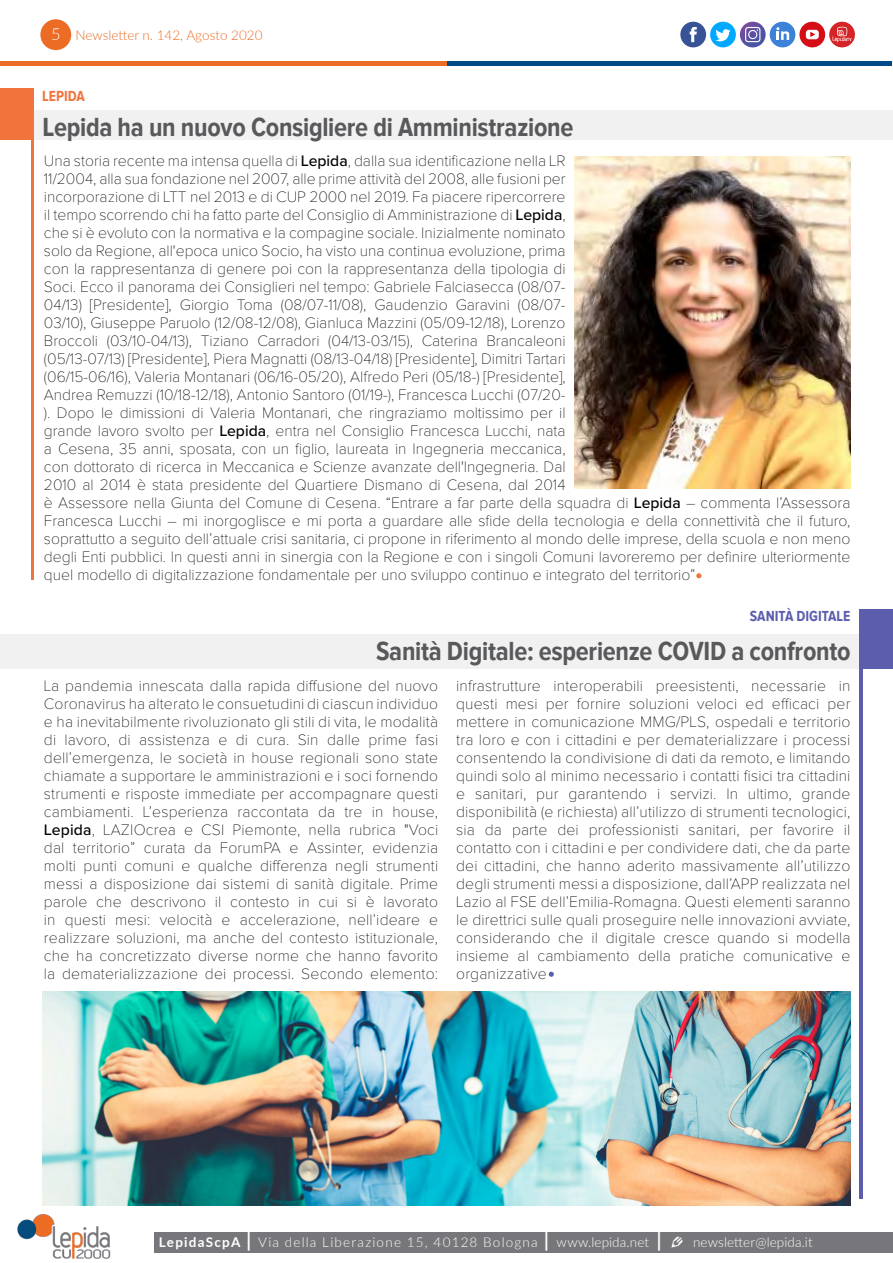
<style>
.page{position:relative;width:893px;height:1263px;background:#fff}
.page>*{position:absolute;margin:0;border:0;box-sizing:border-box;transform-origin:0 0}
.t1{font:700 27px "Proxima Nova Cond";letter-spacing:-.01em;color:#58595b}
.t2{font:100 15.75px/18px "Proxima Nova";color:#000;text-align:justify}
.t3{font:700 15px "Proxima Nova Cond";color:#5c5dad}
.t4{font:700 15px "Proxima Nova Cond";color:#f1743c}
.t5{font:300 13.5px "Lato";letter-spacing:.075em;color:#fff}
.t6{font:300 13.5px "Lato";color:#ec6c25}
.s1{font-size:16.5px;color:#fff}
.s2{font-weight:500}
.s3{font-weight:700}
.s4{font-weight:600;font-size:21px}
.s5{font-family:"Modern Pictograms";font-weight:400;font-size:19.5px}
</style>
<div class="page">
<div style="left:154px;top:1232px;width:739px;height:20px;background:#77777b"></div>
<img style="left:17px;top:1214px;width:94px;height:45px">
<div style="left:40px;top:19px;width:31px;height:31px;background:#ec6c25;border-radius:50%"></div>
<div style="left:446px;top:61px;width:446px;height:5px;background:#004a87"></div>
<div style="left:0;top:61px;width:447px;height:5px;background:#ec6c25"></div>
<div style="left:710px;top:22px;width:26px;height:25px;background:#00a8ff;border-radius:50%"></div>
<svg style="left:715px;top:29px;width:15px;height:12px"></svg>
<div style="left:799px;top:22px;width:26px;height:25px;background:#d40d17;border-radius:50%"></div>
<div style="left:806px;top:30px;width:13px;height:9px;background:#fff;border-radius:3px"></div>
<svg style="left:810px;top:32px;width:5px;height:5px"></svg>
<div style="left:770px;top:22px;width:25px;height:25px;background:#3d82d9;border-radius:50%"></div>
<svg style="left:776px;top:27px;width:13px;height:13px"></svg>
<svg style="left:740px;top:22px;width:26px;height:25px"></svg>
<svg style="left:745px;top:27px;width:15px;height:15px"></svg>
<div style="left:680px;top:22px;width:26px;height:25px;background:#385296;border-radius:50%"></div>
<svg style="left:690px;top:27px;width:7px;height:15px"></svg>
<div style="left:829px;top:22px;width:26px;height:25px;background:#d42427;border-radius:50%"></div>
<svg style="left:833px;top:27px;width:18px;height:15px"></svg>
<div style="left:0;top:634px;width:893px;height:34px;background:#f1f1f2"></div>
<div style="left:0;top:110px;width:893px;height:30px;background:#f1f1f2"></div>
<div style="left:0;top:89px;width:33px;height:51px;background:#f1743c"></div>
<hr style="left:31px;top:112px;width:2px;height:468px;background:#f1743c">
<div style="left:860px;top:609px;width:33px;height:60px;background:#5c5dad"></div>
<hr style="left:860px;top:646px;width:3px;height:553px;background:#5c5dad">
<svg style="left:696px;top:573px;width:5px;height:5px"></svg>
<svg style="left:549px;top:972px;width:5px;height:5px"></svg>
<img style="left:574px;top:157px;width:276px;height:332px">
<img style="left:43px;top:992px;width:807px;height:213px">
<p class="t6" style="left:51px;top:26px;width:213px"><span class="s1">5</span> Newsletter n. 142, Agosto 2020</p>
<p class="t4" style="left:42px;top:87px;width:44px">LEPIDA</p>
<h1 class="t1" style="left:43px;top:112px;width:532px">Lepida ha un nuovo Consigliere di Amministrazione</h1>
<p class="t2" style="left:44px;top:152px;width:808px;text-align:left">Una storia recente ma intensa quella di <span class="s2">Lepida</span>, dalla sua identificazione nella LR<br>11/2004, alla sua fondazione nel 2007, alle prime attività del 2008, alle fusioni per<br>incorporazione di LTT nel 2013 e di CUP 2000 nel 2019. Fa piacere ripercorrere<br>il tempo scorrendo chi ha fatto parte del Consiglio di Amministrazione di <span class="s2">Lepida</span>,<br>che si è evoluto con la normativa e la compagine sociale. Inizialmente nominato<br>solo da Regione, all'epoca unico Socio, ha visto una continua evoluzione, prima<br>con la rappresentanza di genere poi con la rappresentanza della tipologia di<br>Soci. Ecco il panorama dei Consiglieri nel tempo: Gabriele Falciasecca (08/07-<br>04/13) [Presidente], Giorgio Toma (08/07-11/08), Gaudenzio Garavini (08/07-<br>03/10), Giuseppe Paruolo (12/08-12/08), Gianluca Mazzini (05/09-12/18), Lorenzo<br>Broccoli (03/10-04/13), Tiziano Carradori (04/13-03/15), Caterina Brancaleoni<br>(05/13-07/13) [Presidente], Piera Magnatti (08/13-04/18) [Presidente], Dimitri Tartari<br>(06/15-06/16), Valeria Montanari (06/16-05/20), Alfredo Peri (05/18-) [Presidente],<br>Andrea Remuzzi (10/18-12/18), Antonio Santoro (01/19-), Francesca Lucchi (07/20-<br>). Dopo le dimissioni di Valeria Montanari, che ringraziamo moltissimo per il<br>grande lavoro svolto per <span class="s2">Lepida</span>, entra nel Consiglio Francesca Lucchi, nata<br>a Cesena, 35 anni, sposata, con un figlio, laureata in Ingegneria meccanica,<br>con dottorato di ricerca in Meccanica e Scienze avanzate dell'Ingegneria. Dal<br>2010 al 2014 è stata presidente del Quartiere Dismano di Cesena, dal 2014<br>è Assessore nella Giunta del Comune di Cesena. “Entrare a far parte della squadra di <span class="s2">Lepida</span> – commenta l’Assessora Francesca Lucchi – mi inorgoglisce e mi porta a guardare alle sfide della tecnologia e della connettività che il futuro, soprattutto a seguito dell’attuale crisi sanitaria, ci propone in riferimento al mondo delle imprese, della scuola e non meno degli Enti pubblici. In questi anni in sinergia con la Regione e con i singoli Comuni lavoreremo per definire ulteriormente quel modello di digitalizzazione fondamentale per uno sviluppo continuo e integrato del territorio”</p>
<p class="t3" style="left:750px;top:608px;width:102px">SANITÀ DIGITALE</p>
<h1 class="t1" style="left:376px;top:636px;width:476px">Sanità Digitale: esperienze COVID a confronto</h1>
<p class="t2" style="left:44px;top:677px;width:396px">La pandemia innescata dalla rapida diffusione del nuovo Coronavirus ha alterato le consuetudini di ciascun individuo e ha inevitabilmente rivoluzionato gli stili di vita, le modalità di lavoro, di assistenza e di cura. Sin dalle prime fasi dell’emergenza, le società in house regionali sono state chiamate a supportare le amministrazioni e i soci fornendo strumenti e risposte immediate per accompagnare questi cambiamenti. L’esperienza raccontata da tre in house, <span class="s2">Lepida</span>, LAZIOcrea e CSI Piemonte, nella rubrica "Voci dal territorio” curata da ForumPA e Assinter, evidenzia molti punti comuni e qualche differenza negli strumenti messi a disposizione dai sistemi di sanità digitale. Prime parole che descrivono il contesto in cui si è lavorato in questi mesi: velocità e accelerazione, nell’ideare e realizzare soluzioni, ma anche del contesto istituzionale, che ha concretizzato diverse norme che hanno favorito la dematerializzazione dei processi. Secondo elemento:</p>
<p class="t2" style="left:456px;top:677px;width:396px">infrastrutture interoperabili preesistenti, necessarie in questi mesi per fornire soluzioni veloci ed efficaci per mettere in comunicazione MMG/PLS, ospedali e territorio tra loro e con i cittadini e per dematerializzare i processi consentendo la condivisione di dati da remoto, e limitando quindi solo al minimo necessario i contatti fisici tra cittadini e sanitari, pur garantendo i servizi. In ultimo, grande disponibilità (e richiesta) all’utilizzo di strumenti tecnologici, sia da parte dei professionisti sanitari, per favorire il contatto con i cittadini e per condividere dati, che da parte dei cittadini, che hanno aderito massivamente all’utilizzo degli strumenti messi a disposizione, dall’APP realizzata nel Lazio al FSE dell’Emilia-Romagna. Questi elementi saranno le direttrici sulle quali proseguire nelle innovazioni avviate, considerando che il digitale cresce quando si modella insieme al cambiamento della pratiche comunicative e organizzative</p>
<p class="t5" style="left:159px;top:1233px;width:655px"><span class="s3">LepidaScpA</span> <span class="s4">|</span> Via della Liberazione 15, 40128 Bologna <span class="s4">|</span> www.lepida.net <span class="s4">|</span> <span class="s5">e</span> newsletter@lepida.it</p>
</div>
